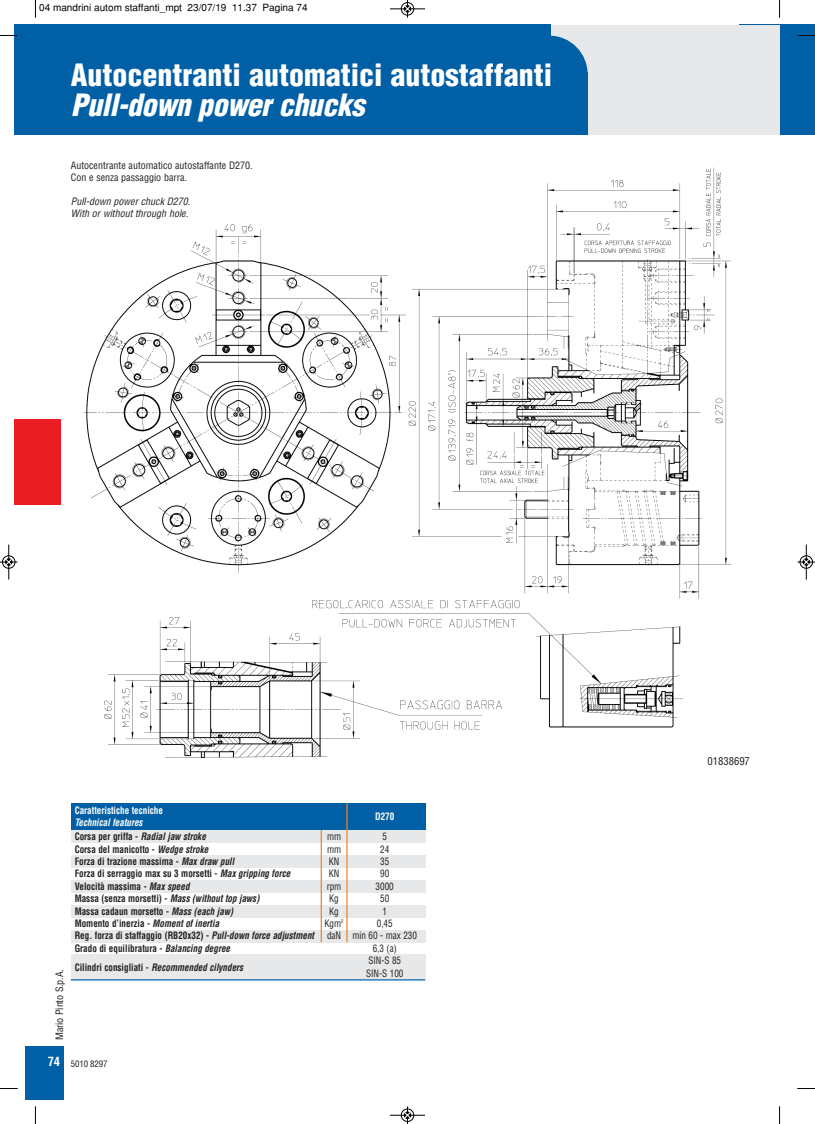
<style>
.page{position:relative;width:815px;height:1124px;background:#fff}
.page>*{position:absolute;margin:0;border:0;box-sizing:border-box;transform-origin:0 0}
.t1{font:900 condensed 30px "Helvetica";color:#fff}
.t2{font:italic 900 condensed 30px "Helvetica";letter-spacing:-.015em;color:#fff}
.t3{font:700 condensed 12.5px "Helvetica";color:#fff}
.t4{font:condensed 10.62px "Helvetica";color:#231f20}
.t5{font:700 condensed 10px "Helvetica";color:#231f20;scale:.91 1}
.t6{font:condensed 10px/12px "Helvetica";color:#231f20}
.t7{font:condensed 10px/12.4px "Helvetica";color:#231f20;scale:.91 1}
.t8{font:italic condensed 10px/12px "Helvetica";color:#231f20}
.t9{font:10px "Helvetica";color:#000}
.t10{font:italic 700 condensed 10px/13.8px "Helvetica";color:#fff;scale:.91 1}
.t11{font:700 condensed 10px "Helvetica";color:#fff;scale:.91 1}
.t12{font:condensed 8.75px "Helvetica";letter-spacing:-.015em;color:#231f20}
.s1{font-style:normal;color:#231f20}
.s2{color:#231f20}
.s3{font-style:italic}
</style>
<div class="page">
<div style="left:25px;top:1045px;width:39px;height:53px;background:#015fa5"></div>
<div style="left:14px;top:420px;width:46px;height:85px;background:#e91d23"></div>
<div style="left:739px;top:24px;width:76px;height:111px;background:#015fa5"></div>
<div style="left:43px;top:25px;width:737px;height:110px;background:#e7e8e9"></div>
<div style="left:14px;top:24px;width:536px;height:111px;background:#015fa5"></div>
<div style="left:511px;top:36px;width:77px;height:77px;background:#015fa5;border-radius:50%"></div>
<div style="left:418px;top:72px;width:170px;height:63px;background:#015fa5"></div>
<img style="left:83px;top:167px;width:649px;height:591px">
<div style="left:71px;top:803px;width:354px;height:26px;background:#015fa5"></div>
<div style="left:71px;top:830px;width:354px;height:12px;background:#e7e8e9"></div>
<div style="left:71px;top:905px;width:354px;height:12px;background:#e7e8e9"></div>
<div style="left:71px;top:879px;width:354px;height:13px;background:#e7e8e9"></div>
<div style="left:71px;top:854px;width:354px;height:13px;background:#e7e8e9"></div>
<div style="left:71px;top:929px;width:354px;height:13px;background:#e7e8e9"></div>
<div style="left:71px;top:954px;width:354px;height:25px;background:#e7e8e9"></div>
<hr style="left:321px;top:829px;width:1px;height:112px;background:#f58220">
<hr style="left:346px;top:803px;width:2px;height:138px;background:#f58220">
<hr style="left:71px;top:979px;width:354px;height:1px;background:#015fa5">
<svg style="left:35px;top:0;width:1px;height:18px"></svg>
<svg style="left:0;top:35px;width:18px;height:1px"></svg>
<svg style="left:779px;top:0;width:1px;height:18px"></svg>
<svg style="left:797px;top:35px;width:18px;height:1px"></svg>
<svg style="left:35px;top:1106px;width:1px;height:17px"></svg>
<svg style="left:0;top:1088px;width:18px;height:1px"></svg>
<svg style="left:779px;top:1106px;width:1px;height:17px"></svg>
<svg style="left:797px;top:1088px;width:18px;height:1px"></svg>
<div style="left:401px;top:2px;width:13px;height:14px;border:1px solid #fff;border-radius:50%"></div>
<hr style="left:390px;top:9px;width:35px;height:1px;background:#000">
<div style="left:401px;top:2px;width:13px;height:13px;border:1px solid #000;border-radius:50%"></div>
<svg style="left:404px;top:0;width:7px;height:18px"></svg>
<hr style="left:390px;top:1114px;width:35px;height:1px;background:#000">
<div style="left:401px;top:1108px;width:13px;height:13px;border:1px solid #000;border-radius:50%"></div>
<svg style="left:404px;top:1106px;width:7px;height:17px"></svg>
<hr style="left:9px;top:544px;width:1px;height:35px;background:#000">
<div style="left:2px;top:555px;width:13px;height:13px;border:1px solid #000;border-radius:50%"></div>
<svg style="left:0;top:558px;width:18px;height:7px"></svg>
<hr style="left:806px;top:544px;width:1px;height:35px;background:#000">
<div style="left:800px;top:555px;width:13px;height:13px;border:1px solid #000;border-radius:50%"></div>
<svg style="left:798px;top:558px;width:17px;height:7px"></svg>
<p class="t9" style="left:39px;top:2px;width:270px">04 mandrini autom staffanti_mpt 23/07/19 11.37 Pagina 74</p>
<h1 class="t1" style="left:71px;top:58px;width:483px">Autocentranti automatici autostaffanti</h1>
<h1 class="t2" style="left:71px;top:88px;width:295px">Pull-down power chucks</h1>
<p class="t6" style="left:71px;top:160px;width:183px">Autocentrante automatico autostaffante D270.<br>Con e senza passaggio barra.</p>
<p class="t8" style="left:71px;top:196px;width:121px">Pull-down power chuck D270.<br>With or without through hole.</p>
<p class="t11" style="left:75px;top:804px;width:99px">Caratteristiche tecniche</p>
<p class="t10" style="left:75px;top:815px;width:146px">Technical features<br><span class="s1">Corsa per griffa -</span> <span class="s2">Radial jaw stroke</span></p>
<p class="t11" style="left:375px;top:810px;width:23px">D270</p>
<p class="t7" style="left:327px;top:830px;width:17px">mm</p>
<p class="t7" style="left:382px;top:830px;width:6px">5</p>
<p class="t5" style="left:75px;top:843px;width:148px">Corsa del manicotto - <span class="s3">Wedge stroke</span></p>
<p class="t7" style="left:327px;top:842px;width:17px">mm</p>
<p class="t7" style="left:380px;top:842px;width:11px">24</p>
<p class="t5" style="left:75px;top:855px;width:177px">Forza di trazione massima - <span class="s3">Max draw pull</span></p>
<p class="t7" style="left:329px;top:855px;width:13px">KN</p>
<p class="t7" style="left:380px;top:855px;width:11px">35</p>
<p class="t5" style="left:75px;top:867px;width:238px">Forza di serraggio max su 3 morsetti - <span class="s3">Max gripping force</span></p>
<p class="t7" style="left:329px;top:867px;width:13px">KN</p>
<p class="t7" style="left:380px;top:867px;width:11px">90</p>
<p class="t5" style="left:75px;top:880px;width:128px">Velocità massima - <span class="s3">Max speed</span></p>
<p class="t7" style="left:327px;top:879px;width:18px">rpm</p>
<p class="t7" style="left:376px;top:879px;width:21px">3000</p>
<p class="t5" style="left:75px;top:892px;width:204px">Massa (senza morsetti) - <span class="s3">Mass (without top jaws)</span></p>
<p class="t7" style="left:329px;top:892px;width:12px">Kg</p>
<p class="t7" style="left:380px;top:892px;width:11px">50</p>
<p class="t5" style="left:75px;top:905px;width:176px">Massa cadaun morsetto - <span class="s3">Mass (each jaw)</span></p>
<p class="t7" style="left:329px;top:904px;width:12px">Kg</p>
<p class="t7" style="left:382px;top:904px;width:6px">1</p>
<p class="t5" style="left:75px;top:917px;width:160px">Momento d’inerzia - <span class="s3">Moment of inertia</span></p>
<p class="t7" style="left:325px;top:917px;width:22px">Kgm<sup>2</sup></p>
<p class="t7" style="left:377px;top:917px;width:19px">0,45</p>
<p class="t5" style="left:75px;top:929px;width:265px">Reg. forza di staffaggio (RB20x32) - <span class="s3">Pull-down force adjustment</span></p>
<p class="t7" style="left:327px;top:929px;width:100px">daN min 60 - max 230</p>
<p class="t5" style="left:75px;top:942px;width:172px">Grado di equilibratura - <span class="s3">Balancing degree</span></p>
<p class="t7" style="left:373px;top:942px;width:28px">6,3 (a)</p>
<p class="t5" style="left:75px;top:961px;width:187px">Cilindri consigliati - <span class="s3">Recommended cilynders</span></p>
<p class="t7" style="left:366px;top:954px;width:43px">SIN-S 85<br>SIN-S 100</p>
<p class="t6" style="left:54px;top:1039px;width:72px;rotate:-90deg">Mario Pinto S.p.A.</p>
<p class="t3" style="left:48px;top:1054px;width:14px">74</p>
<p class="t12" style="left:71px;top:1058px;width:38px">5010 8297</p>
<p class="t4" style="left:707px;top:755px;width:44px">01838697</p>
</div>
